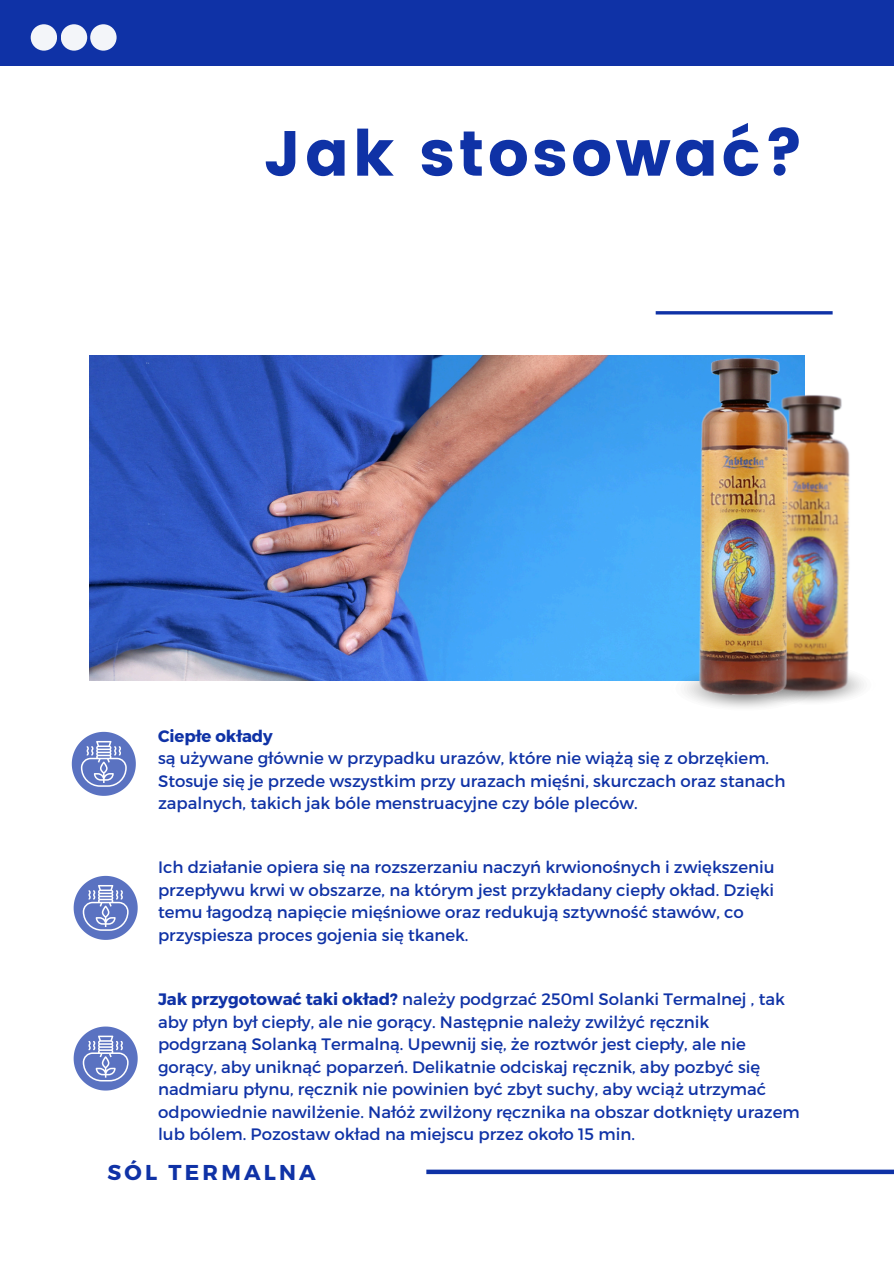
<style>
.page{position:relative;width:894px;height:1264px;background:#fff}
.page>*{position:absolute;margin:0;border:0;box-sizing:border-box;transform-origin:0 0}
.t1{font:63.6px "Poppins";letter-spacing:.05em;color:#0f32a6}
.t2{font:700 21.45px "Montserrat";letter-spacing:.15em;color:#0f32a6}
.t3{font:16.5px/22.5px "Montserrat";color:#0f32a6}
.t4{font:700 16.5px "Montserrat";color:#0f32a6}
.s1{font-weight:700}
</style>
<div class="page">
<img style="left:89px;top:355px;width:470px;height:326px">
<div style="left:0;top:0;width:893px;height:66px;background:#0f32a6"></div>
<div style="left:31px;top:24px;width:26px;height:27px;background:#f3f5f9;border-radius:50%"></div>
<div style="left:61px;top:24px;width:26px;height:27px;background:#f3f5f9;border-radius:50%"></div>
<div style="left:90px;top:24px;width:27px;height:27px;background:#f3f5f9;border-radius:50%"></div>
<hr style="left:655px;top:311px;width:177px;height:3px;background:#0f32a6">
<svg style="left:72px;top:731px;width:64px;height:64px"></svg>
<div style="left:426px;top:1169px;width:467px;height:5px;background:#0f32a6"></div>
<svg style="left:74px;top:1026px;width:64px;height:64px"></svg>
<svg style="left:74px;top:875px;width:64px;height:64px"></svg>
<img style="left:559px;top:355px;width:305px;height:353px">
<p class="t1" style="left:264px;top:116px;width:541px">Jak stosować?</p>
<p class="t4" style="left:158px;top:725px;width:116px">Ciepłe okłady</p>
<p class="t3" style="left:158px;top:746px;width:628px">są używane głównie w przypadku urazów, które nie wiążą się z obrzękiem.<br>Stosuje się je przede wszystkim przy urazach mięśni, skurczach oraz stanach zapalnych, takich jak bóle menstruacyjne czy bóle pleców.</p>
<p class="t3" style="left:158px;top:855px;width:618px">Ich działanie opiera się na rozszerzaniu naczyń krwionośnych i zwiększeniu przepływu krwi w obszarze, na którym jest przykładany ciepły okład. Dzięki temu łagodzą napięcie mięśniowe oraz redukują sztywność stawów, co przyspiesza proces gojenia się tkanek.</p>
<p class="t3" style="left:158px;top:987px;width:643px"><span class="s1">Jak przygotować taki okład?</span> należy podgrzać 250ml Solanki Termalnej , tak aby płyn był ciepły, ale nie gorący. Następnie należy zwilżyć ręcznik podgrzaną Solanką Termalną. Upewnij się, że roztwór jest ciepły, ale nie gorący, aby uniknąć poparzeń. Delikatnie odciskaj ręcznik, aby pozbyć się nadmiaru płynu, ręcznik nie powinien być zbyt suchy, aby wciąż utrzymać odpowiednie nawilżenie. Nałóż zwilżony ręcznika na obszar dotknięty urazem lub bólem. Pozostaw okład na miejscu przez około 15 min.</p>
<p class="t2" style="left:107px;top:1158px;width:210px">SÓL TERMALNA</p>
</div>
